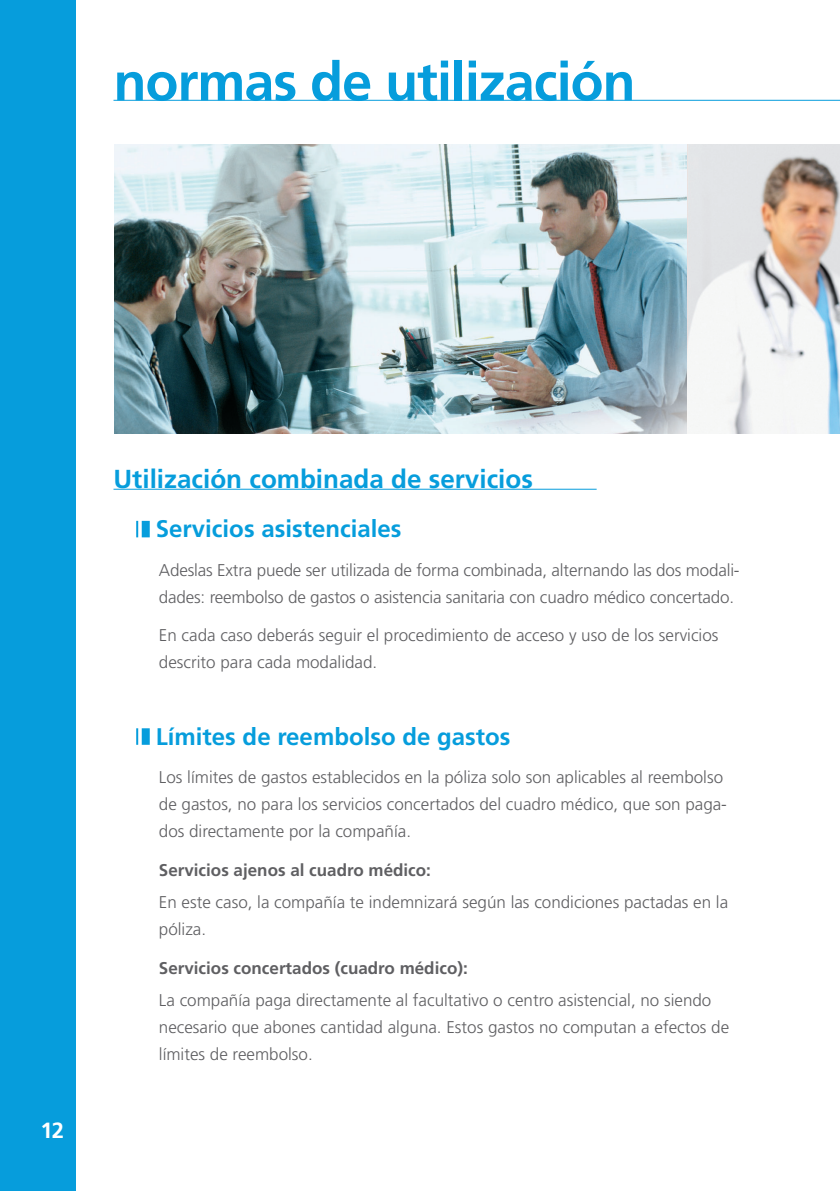
<style>
.page{position:relative;width:840px;height:1191px;background:#fff}
.page>*{position:absolute;margin:0;border:0;box-sizing:border-box;transform-origin:0 0}
.t1{font:700 54px "Frutiger";letter-spacing:-.02em;color:#069ddc}
.t2{font:700 26px "Frutiger";color:#069ddc}
.t3{font:700 24px "Frutiger";color:#069ddc}
.t4{font:700 22px "Frutiger";color:#fff}
.t5{font:300 17px/27px "Frutiger";color:#5f5f62}
.t6{font:700 17px "Frutiger";color:#5f5f62}
</style>
<div class="page">
<div style="left:0;top:0;width:75px;height:1191px;background:#069ddc"></div>
<img style="left:114px;top:144px;width:725px;height:290px">
<svg style="left:136px;top:521px;width:2px;height:16px"></svg>
<div style="left:142px;top:521px;width:8px;height:16px;background:#069ddc"></div>
<svg style="left:136px;top:728px;width:2px;height:17px"></svg>
<div style="left:142px;top:728px;width:8px;height:17px;background:#069ddc"></div>
<hr style="left:113px;top:489px;width:483px;height:1px;background:#069ddc">
<hr style="left:113px;top:100px;width:726px;height:1px;background:#069ddc">
<p class="t1" style="left:113px;top:50px;width:523px">normas de utilización</p>
<p class="t4" style="left:41px;top:1117px;width:25px">12</p>
<p class="t2" style="left:113px;top:463px;width:420px">Utilización combinada de servicios</p>
<p class="t3" style="left:156px;top:515px;width:247px">Servicios asistenciales</p>
<p class="t5" style="left:159px;top:556px;width:582px">Adeslas Extra puede ser utilizada de forma combinada, alternando las dos modali&shy;dades: reembolso de gastos o asistencia sanitaria con cuadro médico concertado.</p>
<p class="t5" style="left:159px;top:622px;width:560px">En cada caso deberás seguir el procedimiento de acceso y uso de los servicios descrito para cada modalidad.</p>
<p class="t3" style="left:156px;top:722px;width:356px">Límites de reembolso de gastos</p>
<p class="t5" style="left:159px;top:764px;width:569px">Los límites de gastos establecidos en la póliza solo son aplicables al reembolso de gastos, no para los servicios concertados del cuadro médico, que son paga&shy;dos directamente por la compañía.</p>
<p class="t6" style="left:159px;top:859px;width:273px">Servicios ajenos al cuadro médico:</p>
<p class="t5" style="left:159px;top:889px;width:570px">En este caso, la compañía te indemnizará según las condiciones pactadas en la póliza.</p>
<p class="t6" style="left:159px;top:957px;width:310px">Servicios concertados (cuadro médico):</p>
<p class="t5" style="left:159px;top:987px;width:571px">La compañía paga directamente al facultativo o centro asistencial, no siendo necesario que abones cantidad alguna. Estos gastos no computan a efectos de límites de reembolso.</p>
</div>
